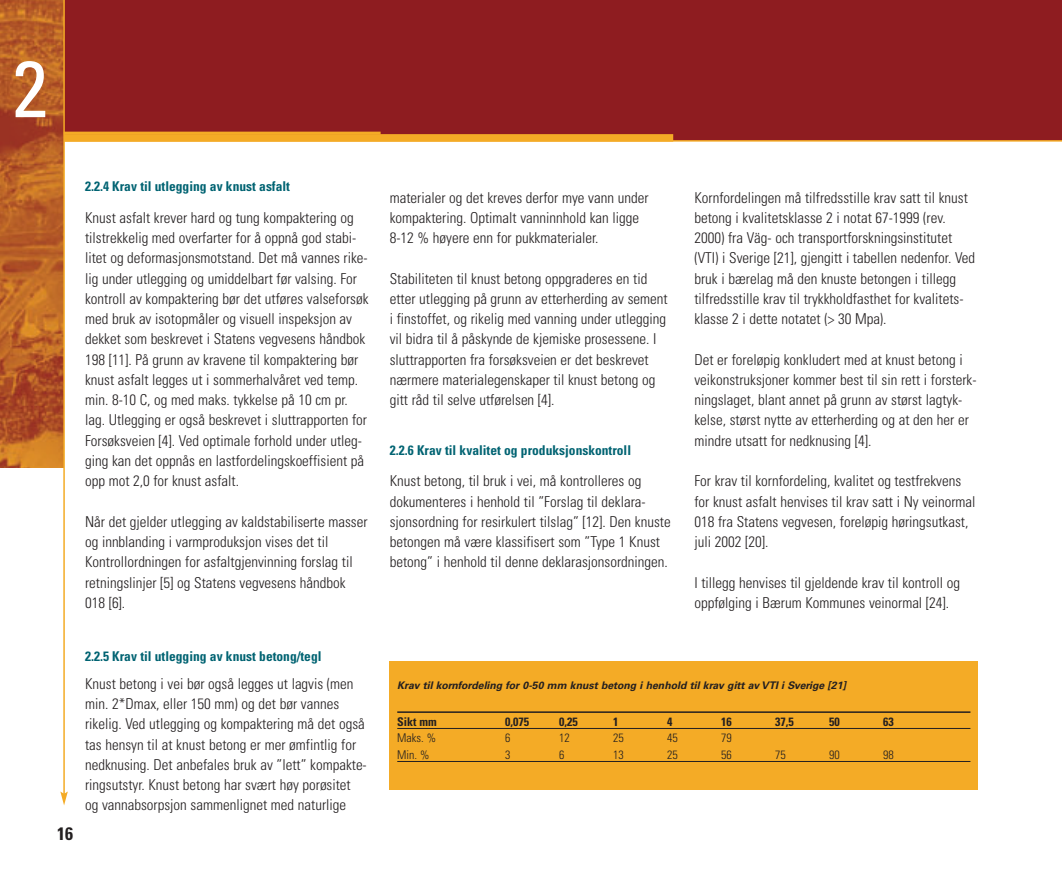
<style>
.page{position:relative;width:1062px;height:893px;background:#fff}
.page>*{position:absolute;margin:0;border:0;box-sizing:border-box;transform-origin:0 0}
.t1{font:condensed 79.5px "Univers";color:#fff}
.t2{font:700 condensed 18px "Univers";color:#231f20}
.t3{font:300 condensed 15px/20.2px "Univers";color:#231f20}
.t4{font:700 condensed 13.5px "Univers";color:#006372}
.t5{font:300 condensed 12px "Univers";color:#231f20}
.t6{font:700 condensed 12px "Univers";color:#231f20}
.t7{font:italic 700 10.5px "Univers";color:#231f20}
</style>
<div class="page">
<div style="left:0;top:0;width:1062px;height:140px;background:#8e1c20"></div>
<div style="left:53px;top:134px;width:620px;height:8px;background:#f4ab26"></div>
<hr style="left:49px;top:140px;width:1013px;height:2px;background:#f4ab26">
<img style="left:0;top:0;width:63px;height:468px">
<hr style="left:64px;top:132px;width:317px;height:3px;background:#f4ab26">
<div style="left:390px;top:661px;width:588px;height:129px;background:#f4ab26"></div>
<hr style="left:397px;top:711px;width:573px;height:1px;background:#231f20">
<hr style="left:397px;top:728px;width:573px;height:1px;background:#231f20">
<hr style="left:397px;top:761px;width:573px;height:1px;background:#231f20">
<hr style="left:63px;top:0;width:2px;height:794px;background:#f4ab26">
<svg style="left:60px;top:791px;width:8px;height:14px"></svg>
<h1 class="t1" style="left:12px;top:60px;width:37px">2</h1>
<p class="t4" style="left:85px;top:181px;width:206px">2.2.4 Krav til utlegging av knust asfalt</p>
<p class="t3" style="left:85px;top:209px;width:285px">Knust asfalt krever hard og tung kompaktering og tilstrekkelig med overfarter for å oppnå god stabi&shy;litet og deformasjonsmotstand. Det må vannes rike&shy;lig under utlegging og umiddelbart før valsing. For kontroll av kompaktering bør det utføres valseforsøk med bruk av isotopmåler og visuell inspeksjon av dekket som beskrevet i Statens vegvesens håndbok 198 [11]. På grunn av kravene til kompaktering bør knust asfalt legges ut i sommerhalvåret ved temp. min. 8-10 C, og med maks. tykkelse på 10 cm pr. lag. Utlegging er også beskrevet i sluttrapporten for Forsøksveien [4]. Ved optimale forhold under utleg&shy;ging kan det oppnås en lastfordelingskoeffisient på opp mot 2,0 for knust asfalt.</p>
<p class="t3" style="left:85px;top:513px;width:284px">Når det gjelder utlegging av kaldstabiliserte masser og innblanding i varmproduksjon vises det til Kontrollordningen for asfaltgjenvinning forslag til retningslinjer [5] og Statens vegvesens håndbok 018 [6].</p>
<p class="t2" style="left:57px;top:826px;width:17px">16</p>
<p class="t4" style="left:85px;top:651px;width:238px">2.2.5 Krav til utlegging av knust betong/tegl</p>
<p class="t3" style="left:85px;top:675px;width:283px">Knust betong i vei bør også legges ut lagvis (men min. 2*Dmax, eller 150 mm) og det bør vannes rikelig. Ved utlegging og kompaktering må det også tas hensyn til at knust betong er mer ømfintlig for nedknusing. Det anbefales bruk av ”lett” kompakte&shy;ringsutstyr. Knust betong har svært høy porøsitet og vannabsorpsjon sammenlignet med naturlige</p>
<p class="t3" style="left:390px;top:189px;width:260px">materialer og det kreves derfor mye vann under kompaktering. Optimalt vanninnhold kan ligge<br>8-12 % høyere enn for pukkmaterialer.</p>
<p class="t3" style="left:390px;top:270px;width:279px">Stabiliteten til knust betong oppgraderes en tid etter utlegging på grunn av etterherding av sement i finstoffet, og rikelig med vanning under utlegging vil bidra til å påskynde de kjemiske prosessene. I sluttrapporten fra forsøksveien er det beskrevet nærmere materialegenskaper til knust betong og gitt råd til selve utførelsen [4].</p>
<p class="t4" style="left:390px;top:445px;width:243px">2.2.6 Krav til kvalitet og produksjonskontroll</p>
<p class="t3" style="left:390px;top:472px;width:282px">Knust betong, til bruk i vei, må kontrolleres og dokumenteres i henhold til ”Forslag til deklara&shy;sjonsordning for resirkulert tilslag” [12]. Den knuste betongen må være klassifisert som ”Type 1 Knust betong” i henhold til denne deklarasjonsordningen.</p>
<p class="t3" style="left:694px;top:189px;width:282px">Kornfordelingen må tilfredsstille krav satt til knust betong i kvalitetsklasse 2 i notat 67-1999 (rev.<br>2000) fra Väg- och transportforskningsinstitutet (VTI) i Sverige [21], gjengitt i tabellen nedenfor. Ved bruk i bærelag må den knuste betongen i tillegg tilfredsstille krav til trykkholdfasthet for kvalitets&shy;klasse 2 i dette notatet (&gt; 30 Mpa).</p>
<p class="t3" style="left:694px;top:351px;width:284px">Det er foreløpig konkludert med at knust betong i veikonstruksjoner kommer best til sin rett i forsterk&shy;ningslaget, blant annet på grunn av størst lagtyk&shy;kelse, størst nytte av etterherding og at den her er mindre utsatt for nedknusing [4].</p>
<p class="t3" style="left:694px;top:472px;width:283px">For krav til kornfordeling, kvalitet og testfrekvens for knust asfalt henvises til krav satt i Ny veinormal 018 fra Statens vegvesen, foreløpig høringsutkast, juli 2002 [20].</p>
<p class="t3" style="left:694px;top:573px;width:267px">I tillegg henvises til gjeldende krav til kontroll og oppfølging i Bærum Kommunes veinormal [24].</p>
<p class="t7" style="left:397px;top:681px;width:450px">Krav til kornfordeling for 0-50 mm knust betong i henhold til krav gitt av VTI i Sverige [21]</p>
<p class="t6" style="left:397px;top:717px;width:41px">Sikt mm</p>
<p class="t6" style="left:505px;top:717px;width:25px">0,075</p>
<p class="t6" style="left:559px;top:717px;width:20px">0,25</p>
<p class="t6" style="left:613px;top:717px;width:7px">1</p>
<p class="t6" style="left:667px;top:717px;width:7px">4</p>
<p class="t6" style="left:721px;top:717px;width:12px">16</p>
<p class="t6" style="left:775px;top:717px;width:20px">37,5</p>
<p class="t6" style="left:829px;top:717px;width:12px">50</p>
<p class="t6" style="left:883px;top:717px;width:12px">63</p>
<p class="t5" style="left:397px;top:733px;width:40px">Maks. %</p>
<p class="t5" style="left:505px;top:733px;width:7px">6</p>
<p class="t5" style="left:559px;top:733px;width:12px">12</p>
<p class="t5" style="left:613px;top:733px;width:12px">25</p>
<p class="t5" style="left:667px;top:733px;width:12px">45</p>
<p class="t5" style="left:721px;top:733px;width:12px">79</p>
<p class="t5" style="left:397px;top:750px;width:34px">Min. %</p>
<p class="t5" style="left:505px;top:750px;width:7px">3</p>
<p class="t5" style="left:559px;top:750px;width:7px">6</p>
<p class="t5" style="left:613px;top:750px;width:12px">13</p>
<p class="t5" style="left:667px;top:750px;width:12px">25</p>
<p class="t5" style="left:721px;top:750px;width:12px">56</p>
<p class="t5" style="left:775px;top:750px;width:12px">75</p>
<p class="t5" style="left:829px;top:750px;width:12px">90</p>
<p class="t5" style="left:883px;top:750px;width:12px">98</p>
</div>
